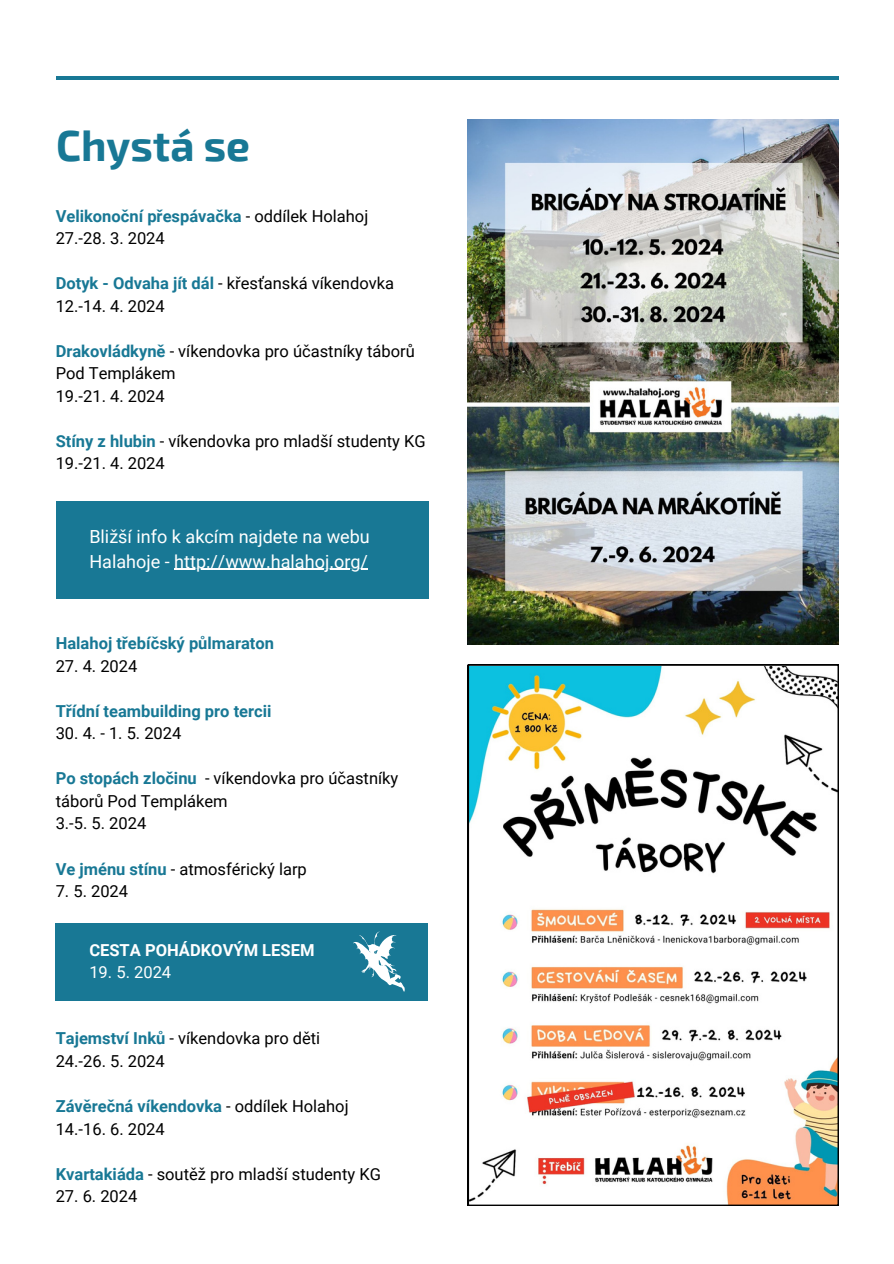
<style>
.page{position:relative;width:894px;height:1264px;background:#fff}
.page>*{position:absolute;margin:0;border:0;box-sizing:border-box;transform-origin:0 0}
.t1{font:700 42.45px "Exo 2";color:#187895}
.t2{font:18px/24.8px "Roboto";color:#fff}
.t3{font:16.5px/22.5px "Roboto";color:#000}
.t4{font:700 16.5px "Roboto";color:#187895}
.t5{font:700 16.5px "Roboto";color:#fff}
.t6{font:16.5px "Roboto";color:#fff}
.s1{font-weight:400;color:#000}
.s2{font-weight:700;color:#187895}
</style>
<div class="page">
<hr style="left:56px;top:76px;width:782px;height:4px;background:#187895">
<div style="left:56px;top:501px;width:372px;height:97px;background:#187895"></div>
<svg style="left:468px;top:664px;width:370px;height:541px"></svg>
<div style="left:56px;top:922px;width:372px;height:78px;background:#187895"></div>
<svg style="left:353px;top:931px;width:51px;height:60px"></svg>
<hr style="left:174px;top:569px;width:194px;height:1px;background:#fff">
<img style="left:468px;top:120px;width:370px;height:524px">
<p class="t1" style="left:56px;top:118px;width:195px">Chystá se</p>
<p class="t4" style="left:56px;top:206px;width:314px">Velikonoční přespávačka <span class="s1">- oddílek Holahoj</span></p>
<h1 class="t3" style="left:56px;top:227px;width:111px">27.-28. 3. 2024</h1>
<p class="t3" style="left:56px;top:272px;width:340px"><span class="s2">Dotyk - Odvaha jít dál</span> - křesťanská víkendovka</p>
<p class="t3" style="left:56px;top:295px;width:111px">12.-14. 4. 2024</p>
<p class="t3" style="left:56px;top:340px;width:360px"><span class="s2">Drakovládkyně</span> - víkendovka pro účastníky táborů<br>Pod Templákem</p>
<p class="t3" style="left:56px;top:385px;width:111px">19.-21. 4. 2024</p>
<p class="t3" style="left:56px;top:430px;width:371px"><span class="s2">Stíny z hlubin</span> - víkendovka pro mladší studenty KG<br>19.-21. 4. 2024</p>
<p class="t2" style="left:89px;top:524px;width:282px">Bližší info k akcím najdete na webu<br>Halahoje - http://www.halahoj.org/</p>
<p class="t4" style="left:56px;top:634px;width:220px">Halahoj třebíčský půlmaraton</p>
<p class="t3" style="left:56px;top:655px;width:83px">27. 4. 2024</p>
<p class="t4" style="left:56px;top:701px;width:217px">Třídní teambuilding pro tercii</p>
<p class="t3" style="left:56px;top:722px;width:127px">30. 4. - 1. 5. 2024</p>
<p class="t3" style="left:56px;top:767px;width:344px"><span class="s2">Po stopách zločinu</span> - víkendovka pro účastníky táborů Pod Templákem</p>
<p class="t3" style="left:56px;top:812px;width:92px">3.-5. 5. 2024</p>
<p class="t3" style="left:56px;top:857px;width:253px"><span class="s2">Ve jménu stínu</span> - atmosférický larp</p>
<p class="t3" style="left:56px;top:880px;width:74px">7. 5. 2024</p>
<p class="t5" style="left:89px;top:940px;width:226px">CESTA POHÁDKOVÝM LESEM</p>
<p class="t6" style="left:89px;top:963px;width:83px">19. 5. 2024</p>
<p class="t3" style="left:56px;top:1027px;width:266px"><span class="s2">Tajemství Inků</span> - víkendovka pro děti</p>
<p class="t3" style="left:56px;top:1050px;width:111px">24.-26. 5. 2024</p>
<p class="t4" style="left:56px;top:1096px;width:294px">Závěrečná víkendovka <span class="s1">- oddílek Holahoj</span></p>
<p class="t3" style="left:56px;top:1117px;width:111px">14.-16. 6. 2024</p>
<p class="t3" style="left:56px;top:1162px;width:326px"><span class="s2">Kvartakiáda</span> - soutěž pro mladší studenty KG</p>
<p class="t3" style="left:56px;top:1185px;width:83px">27. 6. 2024</p>
</div>
